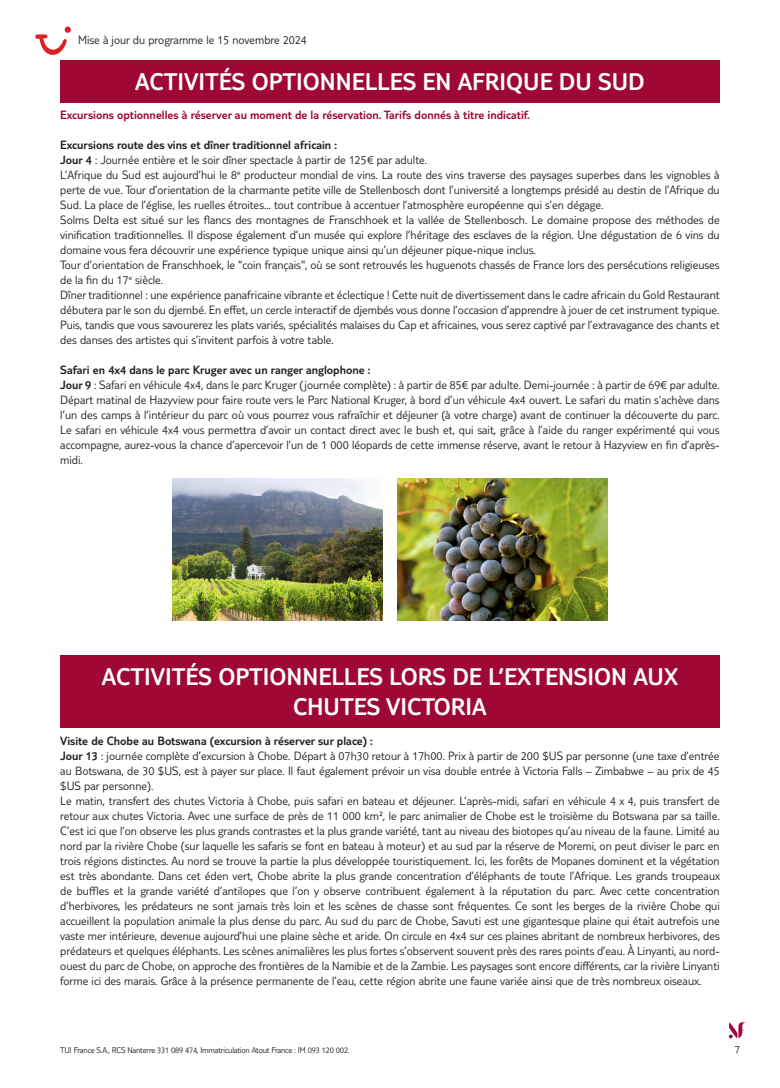
<style>
.page{position:relative;width:780px;height:1088px;background:#fff}
.page>*{position:absolute;margin:0;border:0;box-sizing:border-box;transform-origin:0 0}
.t1{font:300 25px/30px "TUI Type";color:#fff;text-align:center}
.t2{font:300 12.5px/15px "TUI Type";color:#231f20}
.t3{font:300 12.5px "TUI Type";color:#9e0832}
.t4{font:300 11.25px "TUI Type";color:#231f20}
.t5{font:300 8.75px "TUI Type";letter-spacing:-.02em;color:#231f20}
.s1{font-style:inherit}
</style>
<div class="page">
<svg style="left:728px;top:1022px;width:18px;height:16px"></svg>
<div style="left:60px;top:60px;width:659px;height:43px;background:#9e0832"></div>
<img style="left:172px;top:478px;width:210px;height:142px">
<img style="left:397px;top:478px;width:211px;height:142px">
<div style="left:60px;top:655px;width:659px;height:73px;background:#9e0832"></div>
<svg style="left:35px;top:27px;width:36px;height:28px"></svg>
<p class="t2" style="left:78px;top:32px;width:230px">Mise à jour du programme le 15 novembre 2024</p>
<h1 class="t1" style="left:135px;top:66px;width:511px">ACTIVITÉS OPTIONNELLES EN AFRIQUE DU SUD</h1>
<p class="t3" style="left:60px;top:108px;width:471px">Excursions optionnelles à réserver au moment de la réservation. Tarifs donnés à titre indicatif.</p>
<p class="t2" style="left:60px;top:137px;width:661px"><span class="s1">Excursions route des vins et dîner traditionnel africain :<br>Jour 4</span> : Journée entière et le soir dîner spectacle à partir de 125€ par adulte.<br>L’Afrique du Sud est aujourd’hui le 8<sup>e</sup> producteur mondial de vins. La route des vins traverse des paysages superbes dans les vignobles à perte de vue. Tour d’orientation de la charmante petite ville de Stellenbosch dont l’université a longtemps présidé au destin de l’Afrique du Sud. La place de l’église, les ruelles étroites... tout contribue à accentuer l’atmosphère européenne qui s’en dégage.<br>Solms Delta est situé sur les flancs des montagnes de Franschhoek et la vallée de Stellenbosch. Le domaine propose des méthodes de vinification traditionnelles. Il dispose également d’un musée qui explore l’héritage des esclaves de la région. Une dégustation de 6 vins du domaine vous fera découvrir une expérience typique unique ainsi qu’un déjeuner pique-nique inclus.<br>Tour d’orientation de Franschhoek, le "coin français", où se sont retrouvés les huguenots chassés de France lors des persécutions religieuses de la fin du 17<sup>e</sup> siècle.<br>Dîner traditionnel : une expérience panafricaine vibrante et éclectique ! Cette nuit de divertissement dans le cadre africain du Gold Restaurant débutera par le son du djembé. En effet, un cercle interactif de djembés vous donne l’occasion d’apprendre à jouer de cet instrument typique.<br>Puis, tandis que vous savourerez les plats variés, spécialités malaises du Cap et africaines, vous serez captivé par l’extravagance des chants et des danses des artistes qui s’invitent parfois à votre table.</p>
<p class="t2" style="left:60px;top:362px;width:661px"><span class="s1">Safari en 4x4 dans le parc Kruger avec un ranger anglophone :<br>Jour 9</span> : Safari en véhicule 4x4, dans le parc Kruger (journée complète) : à partir de 85€ par adulte. Demi-journée : à partir de 69€ par adulte.<br>Départ matinal de Hazyview pour faire route vers le Parc National Kruger, à bord d’un véhicule 4x4 ouvert. Le safari du matin s’achève dans l’un des camps à l’intérieur du parc où vous pourrez vous rafraîchir et déjeuner (à votre charge) avant de continuer la découverte du parc.<br>Le safari en véhicule 4x4 vous permettra d’avoir un contact direct avec le bush et, qui sait, grâce à l’aide du ranger expérimenté qui vous accompagne, aurez-vous la chance d’apercevoir l’un de 1 000 léopards de cette immense réserve, avant le retour à Hazyview en fin d’après&shy;midi.</p>
<h1 class="t1" style="left:102px;top:661px;width:577px">ACTIVITÉS OPTIONNELLES LORS DE L’EXTENSION AUX<br>CHUTES VICTORIA</h1>
<p class="t2" style="left:60px;top:733px;width:661px"><span class="s1">Visite de Chobe au Botswana (excursion à réserver sur place) :<br>Jour 13</span> : journée complète d’excursion à Chobe. Départ à 07h30 retour à 17h00. Prix à partir de 200 $US par personne (une taxe d’entrée au Botswana, de 30 $US, est à payer sur place. Il faut également prévoir un visa double entrée à Victoria Falls – Zimbabwe – au prix de 45 $US par personne).<br>Le matin, transfert des chutes Victoria à Chobe, puis safari en bateau et déjeuner. L’après-midi, safari en véhicule 4 x 4, puis transfert de retour aux chutes Victoria. Avec une surface de près de 11 000 km², le parc animalier de Chobe est le troisième du Botswana par sa taille.<br>C’est ici que l’on observe les plus grands contrastes et la plus grande variété, tant au niveau des biotopes qu’au niveau de la faune. Limité au nord par la rivière Chobe (sur laquelle les safaris se font en bateau à moteur) et au sud par la réserve de Moremi, on peut diviser le parc en trois régions distinctes. Au nord se trouve la partie la plus développée touristiquement. Ici, les forêts de Mopanes dominent et la végétation est très abondante. Dans cet éden vert, Chobe abrite la plus grande concentration d’éléphants de toute l’Afrique. Les grands troupeaux de buffles et la grande variété d’antilopes que l’on y observe contribuent également à la réputation du parc. Avec cette concentration d’herbivores, les prédateurs ne sont jamais très loin et les scènes de chasse sont fréquentes. Ce sont les berges de la rivière Chobe qui accueillent la population animale la plus dense du parc. Au sud du parc de Chobe, Savuti est une gigantesque plaine qui était autrefois une vaste mer intérieure, devenue aujourd’hui une plaine sèche et aride. On circule en 4x4 sur ces plaines abritant de nombreux herbivores, des prédateurs et quelques éléphants. Les scènes animalières les plus fortes s’observent souvent près des rares points d’eau. À Linyanti, au nord&shy;ouest du parc de Chobe, on approche des frontières de la Namibie et de la Zambie. Les paysages sont encore différents, car la rivière Linyanti forme ici des marais. Grâce à la présence permanente de l’eau, cette région abrite une faune variée ainsi que de très nombreux oiseaux.</p>
<p class="t5" style="left:60px;top:1045px;width:291px">TUI France S.A., RCS Nanterre 331 089 474, Immatriculation Atout France : IM 093 120 002.</p>
<p class="t4" style="left:734px;top:1042px;width:7px">7</p>
</div>
